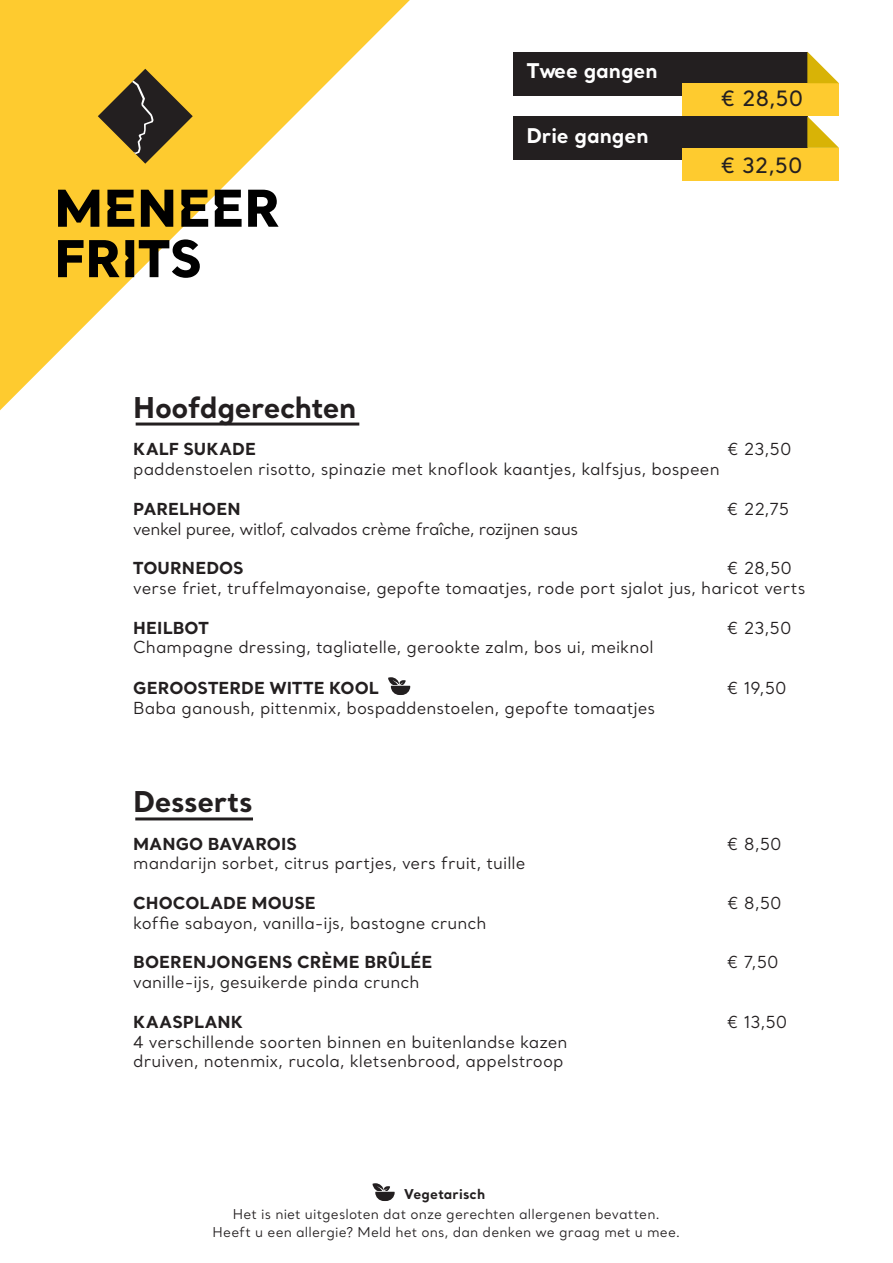
<style>
.page{position:relative;width:893px;height:1263px;background:#fff}
.page>*{position:absolute;margin:0;border:0;box-sizing:border-box;transform-origin:0 0}
.t1{font:50.4px/50.4px "Santral Headline";color:#000}
.t2{font:700 28.5px "Santral";letter-spacing:-.015em;color:#231f20}
.t3{font:500 21px "Santral";color:#231f20}
.t4{font:700 20.25px "Santral";color:#fff}
.t5{font:16.5px/19.8px "Santral";color:#231f20}
.t6{font:700 16.5px "Santral";letter-spacing:.005em;color:#231f20}
.t7{font:16.5px "Santral";letter-spacing:-.03em;color:#231f20}
.t8{font:13.5px/18px "Santral";letter-spacing:.01em;color:#231f20;text-align:center}
.t9{font:700 13.5px "Santral";letter-spacing:.01em;color:#231f20}
</style>
<div class="page">
<svg style="left:372px;top:1183px;width:23px;height:18px"></svg>
<svg style="left:0;top:0;width:410px;height:410px"></svg>
<svg style="left:98px;top:69px;width:95px;height:95px;background:#95792b"></svg>
<hr style="left:136px;top:422px;width:223px;height:3px;background:#231f20">
<svg style="left:388px;top:677px;width:22px;height:18px"></svg>
<hr style="left:135px;top:817px;width:118px;height:3px;background:#231f20">
<div style="left:513px;top:52px;width:294px;height:43px;background:#231f20"></div>
<div style="left:682px;top:84px;width:157px;height:32px;background:#fecb2f"></div>
<svg style="left:807px;top:52px;width:32px;height:31px"></svg>
<div style="left:513px;top:116px;width:294px;height:44px;background:#231f20"></div>
<div style="left:682px;top:148px;width:157px;height:33px;background:#fecb2f"></div>
<svg style="left:807px;top:116px;width:32px;height:32px"></svg>
<h1 class="t1" style="left:54px;top:181px;width:228px">MENEER<br>FRITS</h1>
<p class="t4" style="left:527px;top:56px;width:132px">Twee gangen</p>
<p class="t4" style="left:526px;top:122px;width:124px">Drie gangen</p>
<p class="t3" style="left:721px;top:85px;width:83px">€ 28,50</p>
<p class="t3" style="left:721px;top:152px;width:83px">€ 32,50</p>
<h2 class="t2" style="left:133px;top:387px;width:225px">Hoofdgerechten</h2>
<p class="t6" style="left:133px;top:438px;width:124px">KALF SUKADE</p>
<p class="t5" style="left:727px;top:439px;width:66px">€ 23,50</p>
<p class="t5" style="left:133px;top:459px;width:588px">paddenstoelen risotto, spinazie met knoflook kaantjes, kalfsjus, bospeen</p>
<p class="t6" style="left:133px;top:497px;width:109px">PARELHOEN</p>
<p class="t5" style="left:727px;top:499px;width:63px">€ 22,75</p>
<p class="t7" style="left:133px;top:518px;width:446px">venkel puree, witlof, calvados crème fraîche, rozijnen saus</p>
<p class="t6" style="left:133px;top:557px;width:112px">TOURNEDOS</p>
<p class="t5" style="left:133px;top:558px;width:674px;text-indent:594px">€ 28,50 verse friet, truffelmayonaise, gepofte tomaatjes, rode port sjalot jus, haricot verts</p>
<p class="t6" style="left:133px;top:616px;width:77px">HEILBOT</p>
<p class="t5" style="left:727px;top:617px;width:66px">€ 23,50</p>
<p class="t5" style="left:133px;top:637px;width:522px">Champagne dressing, tagliatelle, gerookte zalm, bos ui, meiknol</p>
<p class="t6" style="left:133px;top:677px;width:247px">GEROOSTERDE WITTE KOOL</p>
<p class="t5" style="left:727px;top:678px;width:61px">€ 19,50</p>
<p class="t5" style="left:133px;top:698px;width:524px">Baba ganoush, pittenmix, bospaddenstoelen, gepofte tomaatjes</p>
<h2 class="t2" style="left:133px;top:781px;width:121px">Desserts</h2>
<p class="t6" style="left:133px;top:832px;width:165px">MANGO BAVAROIS</p>
<p class="t5" style="left:727px;top:833px;width:56px">€ 8,50</p>
<p class="t5" style="left:133px;top:853px;width:394px">mandarijn sorbet, citrus partjes, vers fruit, tuille</p>
<p class="t6" style="left:133px;top:892px;width:184px">CHOCOLADE MOUSE</p>
<p class="t5" style="left:727px;top:893px;width:56px">€ 8,50</p>
<p class="t5" style="left:133px;top:913px;width:355px">koffie sabayon, vanilla-ijs, bastogne crunch</p>
<p class="t6" style="left:133px;top:951px;width:301px">BOERENJONGENS CRÈME BRÛLÉE</p>
<p class="t5" style="left:727px;top:952px;width:53px">€ 7,50</p>
<p class="t5" style="left:133px;top:972px;width:288px">vanille-ijs, gesuikerde pinda crunch</p>
<p class="t6" style="left:133px;top:1010px;width:111px">KAASPLANK</p>
<p class="t5" style="left:727px;top:1012px;width:62px">€ 13,50</p>
<p class="t5" style="left:133px;top:1031px;width:436px">4 verschillende soorten binnen en buitenlandse kazen druiven, notenmix, rucola, kletsenbrood, appelstroop</p>
<p class="t9" style="left:404px;top:1185px;width:82px">Vegetarisch</p>
<p class="t8" style="left:213px;top:1205px;width:469px">Het is niet uitgesloten dat onze gerechten allergenen bevatten.<br>Heeft u een allergie? Meld het ons, dan denken we graag met u mee.</p>
</div>
